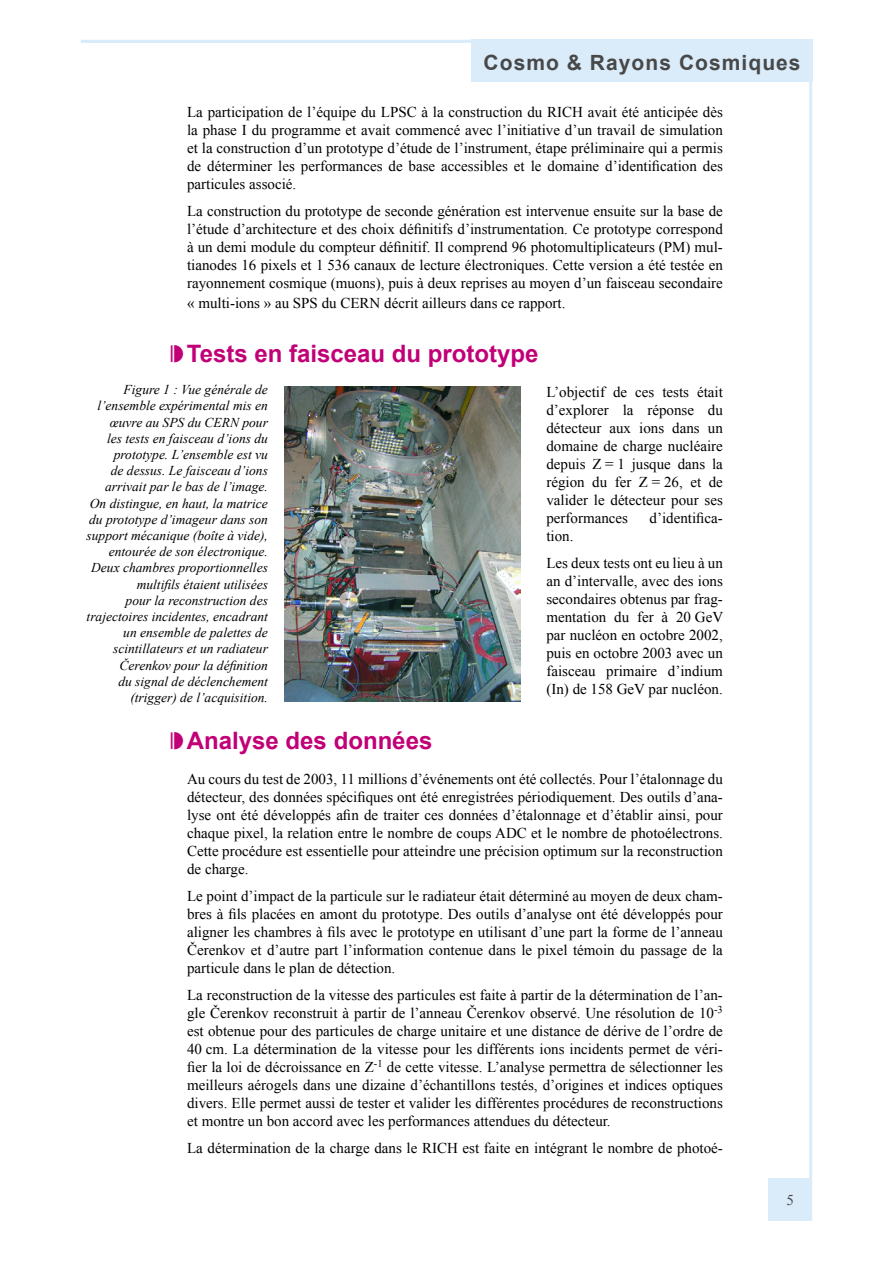
<style>
.page{position:relative;width:893px;height:1263px;background:#fff}
.page>*{position:absolute;margin:0;border:0;box-sizing:border-box;transform-origin:0 0}
.t1{font:700 24px "Arial";color:#c10077}
.t2{font:700 21px "Arial";letter-spacing:.05em;color:#484848}
.Corps_de_texte{font:15px/18px "Times New Roman";color:#000;text-align:justify}
.t3{font:15px "Times New Roman";color:#484848}
.Légende{font:italic 13.5px/16.2px "Times New Roman";color:#000;text-align:right}
</style>
<div class="page">
<hr style="left:809px;top:40px;width:3px;height:1180px;background:#daebfa">
<div style="left:769px;top:1178px;width:43px;height:42px;background:#daebfa"></div>
<hr style="left:81px;top:40px;width:731px;height:3px;background:#daebfa">
<div style="left:471px;top:40px;width:341px;height:42px;background:#daebfa"></div>
<img style="left:285px;top:387px;width:236px;height:315px">
<h2 class="t2" style="left:484px;top:48px;width:319px">Cosmo &amp; Rayons Cosmiques</h2>
<p class="Corps_de_texte" style="left:187px;top:102px;width:537px">La participation de l’équipe du LPSC à la construction du RICH avait été anticipée dès la phase I du programme et avait commencé avec l’initiative d’un travail de simulation et la construction d’un prototype d’étude de l’instrument, étape préliminaire qui a permis de déterminer les performances de base accessibles et le domaine d’identification des particules associé.</p>
<p class="Corps_de_texte" style="left:187px;top:201px;width:537px">La construction du prototype de seconde génération est intervenue ensuite sur la base de l’étude d’architecture et des choix définitifs d’instrumentation. Ce prototype correspond à un demi module du compteur définitif. Il comprend 96 photomultiplicateurs (PM) mul&shy;tianodes 16 pixels et 1 536 canaux de lecture électroniques. Cette version a été testée en rayonnement cosmique (muons), puis à deux reprises au moyen d’un faisceau secondaire</p>
<p class="Corps_de_texte" style="left:187px;top:293px;width:380px">« multi-ions » au SPS du CERN décrit ailleurs dans ce rapport.</p>
<p class="t1" style="left:187px;top:338px;width:353px">Tests en faisceau du prototype</p>
<p class="Corps_de_texte" style="left:546px;top:383px;width:178px">L’objectif de ces tests était d’explorer la réponse du détecteur aux ions dans un domaine de charge nucléaire depuis Z = 1 jusque dans la région du fer Z = 26, et de valider le détecteur pour ses performances</p>
<p class="Légende" style="left:87px;top:381px;width:183px">Figure 1 : Vue générale de l’ensemble expérimental mis en œuvre au SPS du CERN pour<br>les tests en faisceau d’ions du prototype. L’ensemble est vu<br>de dessus. Le faisceau d’ions arrivait par le bas de l’image.<br>On distingue, en haut, la matrice du prototype d’imageur dans son support mécanique (boîte à vide), entourée de son électronique.<br>Deux chambres proportionnelles multifils étaient utilisées<br>pour la reconstruction des trajectoires incidentes, encadrant un ensemble de palettes de scintillateurs et un radiateur<br>Čerenkov pour la définition<br>du signal de déclenchement (trigger) de l’acquisition.</p>
<p class="Corps_de_texte" style="left:650px;top:509px;width:75px">d’identifica-</p>
<p class="Corps_de_texte" style="left:546px;top:527px;width:29px">tion.</p>
<p class="Corps_de_texte" style="left:546px;top:554px;width:178px">Les deux tests ont eu lieu à un an d’intervalle, avec des ions secondaires obtenus par frag&shy;mentation du fer à 20 GeV par nucléon en octobre 2002, puis en octobre 2003 avec un faisceau primaire d’indium (In) de 158 GeV par nucléon.</p>
<p class="t1" style="left:187px;top:724px;width:247px">Analyse des données</p>
<p class="Corps_de_texte" style="left:187px;top:770px;width:537px">Au cours du test de 2003, 11 millions d’événements ont été collectés. Pour l’étalonnage du détecteur, des données spécifiques ont été enregistrées périodiquement. Des outils d’ana&shy;lyse ont été développés afin de traiter ces données d’étalonnage et d’établir ainsi, pour chaque pixel, la relation entre le nombre de coups ADC et le nombre de photoélectrons.<br>Cette procédure est essentielle pour atteindre une précision optimum sur la reconstruction de charge.</p>
<p class="Corps_de_texte" style="left:187px;top:887px;width:537px">Le point d’impact de la particule sur le radiateur était déterminé au moyen de deux cham&shy;bres à fils placées en amont du prototype. Des outils d’analyse ont été développés pour aligner les chambres à fils avec le prototype en utilisant d’une part la forme de l’anneau Čerenkov et d’autre part l’information contenue dans le pixel témoin du passage de la particule dans le plan de détection.</p>
<p class="Corps_de_texte" style="left:187px;top:986px;width:537px">La reconstruction de la vitesse des particules est faite à partir de la détermination de l’an&shy;gle Čerenkov reconstruit à partir de l’anneau Čerenkov observé. Une résolution de 10<sup>-3 </sup>est obtenue pour des particules de charge unitaire et une distance de dérive de l’ordre de 40 cm. La détermination de la vitesse pour les différents ions incidents permet de véri&shy;fier la loi de décroissance en Z<sup>-1</sup> de cette vitesse. L’analyse permettra de sélectionner les meilleurs aérogels dans une dizaine d’échantillons testés, d’origines et indices optiques divers. Elle permet aussi de tester et valider les différentes procédures de reconstructions et montre un bon accord avec les performances attendues du détecteur.</p>
<p class="Corps_de_texte" style="left:187px;top:1139px;width:537px">La détermination de la charge dans le RICH est faite en intégrant le nombre de photoé-</p>
<p class="t3" style="left:787px;top:1189px;width:9px">5</p>
</div>
